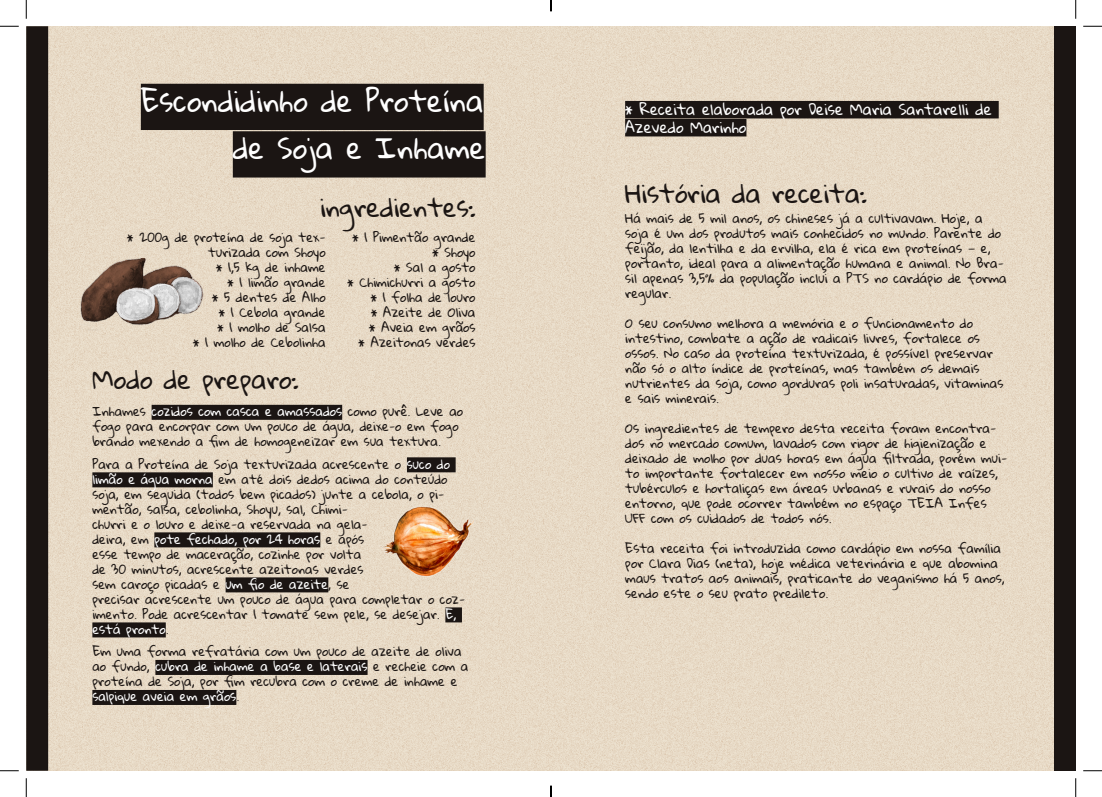
<style>
.page{position:relative;width:1102px;height:797px;background:#fff}
.page>*{position:absolute;margin:0;border:0;box-sizing:border-box;transform-origin:0 0}
.t1{font:28.75px/47.5px "Gloria Hallelujah";letter-spacing:.005em;color:#fff;text-align:right}
.t2{font:25px "Gloria Hallelujah";color:#1b1513}
.t3{font:15px/18px "Gloria Hallelujah";color:#fff}
.t4{font:12.5px/15px "Gloria Hallelujah";color:#1b1513}
.s1{color:#fff}
</style>
<div class="page">
<div style="left:26px;top:26px;width:1043px;height:744px;background:#e7dac6"></div>
<div style="left:26px;top:26px;width:22px;height:744px;background:#1b1513;border:1px solid #1b1513"></div>
<div style="left:1054px;top:26px;width:21px;height:744px;background:#1b1513"></div>
<img style="left:370px;top:500px;width:115px;height:84px">
<img style="left:79px;top:258px;width:124px;height:73px">
<div style="left:152px;top:405px;width:190px;height:15px;background:#1b1513"></div>
<div style="left:407px;top:457px;width:48px;height:15px;background:#1b1513"></div>
<div style="left:92px;top:472px;width:121px;height:15px;background:#1b1513"></div>
<div style="left:154px;top:532px;width:166px;height:15px;background:#1b1513"></div>
<div style="left:225px;top:577px;width:103px;height:15px;background:#1b1513"></div>
<div style="left:445px;top:607px;width:17px;height:15px;background:#1b1513"></div>
<div style="left:92px;top:622px;width:74px;height:15px;background:#1b1513"></div>
<div style="left:155px;top:660px;width:212px;height:15px;background:#1b1513"></div>
<div style="left:92px;top:690px;width:144px;height:15px;background:#1b1513"></div>
<div style="left:141px;top:84px;width:342px;height:46px;background:#1b1513"></div>
<div style="left:233px;top:131px;width:252px;height:46px;background:#1b1513"></div>
<div style="left:625px;top:101px;width:373px;height:17px;background:#1b1513"></div>
<div style="left:625px;top:119px;width:121px;height:17px;background:#1b1513"></div>
<svg style="left:0;top:25px;width:19px;height:2px"></svg>
<svg style="left:1083px;top:25px;width:18px;height:2px"></svg>
<svg style="left:0;top:770px;width:19px;height:1px"></svg>
<svg style="left:1083px;top:770px;width:18px;height:1px"></svg>
<svg style="left:25px;top:0;width:2px;height:19px"></svg>
<svg style="left:25px;top:778px;width:2px;height:19px"></svg>
<svg style="left:1075px;top:0;width:1px;height:19px"></svg>
<svg style="left:1075px;top:778px;width:1px;height:19px"></svg>
<svg style="left:550px;top:785px;width:1px;height:12px"></svg>
<p class="t1" style="left:141px;top:78px;width:346px">Escondidinho de Proteína de Soja e Inhame</p>
<p class="t2" style="left:320px;top:194px;width:157px">ingredientes:</p>
<p class="t4" style="left:352px;top:230px;width:125px">* 1 Pimentão grande</p>
<p class="t4" style="left:432px;top:245px;width:45px">* Shoyo</p>
<p class="t4" style="left:394px;top:260px;width:83px">* Sal a gosto</p>
<p class="t4" style="left:347px;top:275px;width:130px">* Chimichurri a gosto</p>
<p class="t4" style="left:371px;top:290px;width:106px">* 1 folha de louro</p>
<p class="t4" style="left:371px;top:305px;width:106px">* Azeite de Oliva</p>
<p class="t4" style="left:369px;top:320px;width:108px">* Aveia em grãos</p>
<p class="t4" style="left:358px;top:335px;width:118px">* Azeitonas verdes</p>
<p class="t2" style="left:92px;top:366px;width:207px">Modo de preparo:</p>
<p class="t4" style="left:127px;top:230px;width:200px;text-align:right">* 200g de proteína de soja tex&shy;turizada com Shoyo</p>
<p class="t4" style="left:216px;top:260px;width:111px">* 1,5 kg de inhame</p>
<p class="t4" style="left:227px;top:275px;width:100px">* 1 limão grande</p>
<p class="t4" style="left:212px;top:290px;width:115px">* 5 dentes de Alho</p>
<p class="t4" style="left:219px;top:305px;width:108px">* 1 Cebola grande</p>
<p class="t4" style="left:217px;top:320px;width:110px">* 1 molho de Salsa</p>
<p class="t4" style="left:193px;top:335px;width:134px">* 1 molho de Cebolinha</p>
<p class="t4" style="left:92px;top:404px;width:372px">Inhames <span class="s1">cozidos com casca e amassados</span> como purê. Leve ao fogo para encorpar com um pouco de água, deixe-o em fogo brando mexendo a fim de homogeneizar em sua textura.</p>
<p class="t4" style="left:92px;top:457px;width:374px">Para a Proteína de Soja texturizada acrescente o <span class="s1">suco do limão e água morna</span> em até dois dedos acima do conteúdo soja, em seguida (todos bem picados) junte a cebola, o pi&shy;mentão, salsa, cebolinha, Shoyu, sal, Chimi-<br>churri e o louro e deixe-a reservada na gela-<br>deira, em <span class="s1">pote fechado, por 24 horas</span> e após<br>esse tempo de maceração, cozinhe por volta<br>de 30 minutos, acrescente azeitonas verdes<br>sem caroço picadas e <span class="s1">um fio de azeite</span>, se<br>precisar acrescente um pouco de água para completar o coz&shy;imento. Pode acrescentar 1 tomate sem pele, se desejar. <span class="s1">E, está pronto</span>.</p>
<p class="t4" style="left:92px;top:644px;width:377px">Em uma forma refratária com um pouco de azeite de oliva ao fundo, <span class="s1">cubra de inhame a base e laterais</span> e recheie com a proteína de Soja, por fim recubra com o creme de inhame e <span class="s1">salpique aveia em grãos</span>.</p>
<p class="t3" style="left:625px;top:100px;width:368px">* Receita elaborada por Deise Maria Santarelli de<br>Azevedo Marinho</p>
<p class="t2" style="left:625px;top:179px;width:243px">História da receita:</p>
<p class="t4" style="left:625px;top:211px;width:383px">Há mais de 5 mil anos, os chineses já a cultivavam. Hoje, a soja é um dos produtos mais conhecidos no mundo. Parente do feijão, da lentilha e da ervilha, ela é rica em proteínas — e, portanto, ideal para a alimentação humana e animal. No Bra&shy;sil apenas 3,5% da população inclui a PTS no cardápio de forma regular.</p>
<p class="t4" style="left:625px;top:316px;width:380px">O seu consumo melhora a memória e o funcionamento do intestino, combate a ação de radicais livres, fortalece os ossos. No caso da proteína texturizada, é possível preservar não só o alto índice de proteínas, mas também os demais nutrientes da soja, como gorduras poli insaturadas, vitaminas e sais minerais.</p>
<p class="t4" style="left:625px;top:421px;width:383px">Os ingredientes de tempero desta receita foram encontra&shy;dos no mercado comum, lavados com rigor de higienização e deixado de molho por duas horas em água filtrada, porém mui&shy;to importante fortalecer em nosso meio o cultivo de raízes, tubérculos e hortaliças em áreas urbanas e rurais do nosso entorno, que pode ocorrer também no espaço TEIA Infes UFF com os cuidados de todos nós.</p>
<p class="t4" style="left:625px;top:541px;width:381px">Esta receita foi introduzida como cardápio em nossa família por Clara Dias (neta), hoje médica veterinária e que abomina maus tratos aos animais, praticante do veganismo há 5 anos, sendo este o seu prato predileto.</p>
</div>
